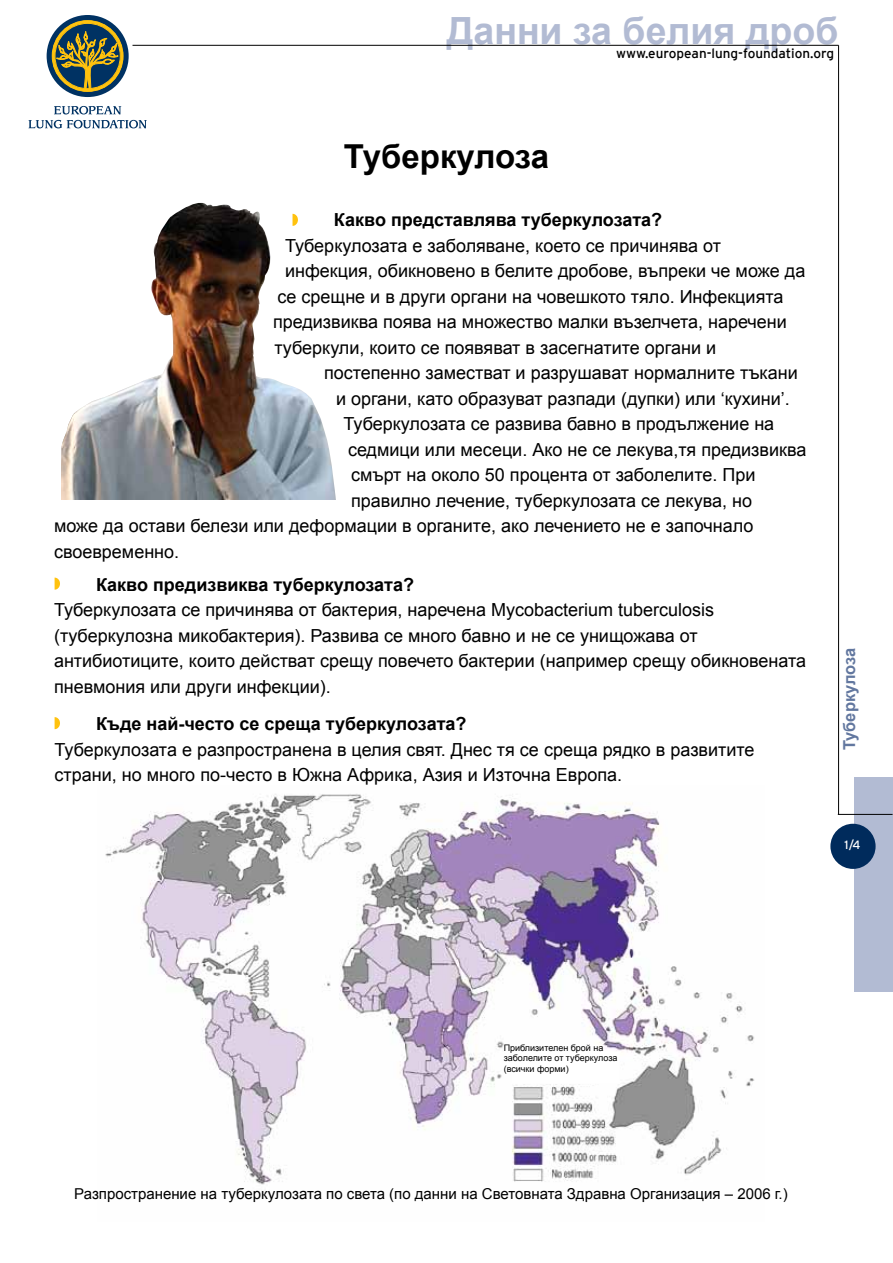
<style>
.page{position:relative;width:893px;height:1263px;background:#fff}
.page>*{position:absolute;margin:0;border:0;box-sizing:border-box;transform-origin:0 0}
.t1{font:700 37.5px "Arial";color:#b2bbd3}
.t2{font:700 33px "Arial";letter-spacing:-.005em;color:#000}
.t3{font:18px/25.5px "Arial";color:#000}
.t4{font:700 18px "Arial";color:#000}
.t5{font:700 16.5px "Arial";letter-spacing:-.005em;color:#62779f}
.t6{font:15px "Arial";color:#000}
.t7{font:13.5px "Interstate";color:#000}
.t8{font:12px "Interstate";color:#fff}
.t9{font:9px/10.8px "Arial";color:#000}
</style>
<div class="page">
<div style="left:854px;top:777px;width:38px;height:214px;background:#b2bbd3"></div>
<div style="left:830px;top:824px;width:46px;height:45px;background:#002b5c;border-radius:50%"></div>
<hr style="left:838px;top:45px;width:1px;height:769px;background:#000">
<hr style="left:132px;top:45px;width:706px;height:1px;background:#000">
<hr style="left:838px;top:814px;width:54px;height:1px;background:#000">
<div style="left:47px;top:15px;width:82px;height:82px;background:#003263;border-radius:50%"></div>
<svg style="left:54px;top:106px;width:67px;height:8px"></svg>
<svg style="left:28px;top:120px;width:119px;height:8px"></svg>
<svg style="left:52px;top:20px;width:71px;height:72px"></svg>
<img style="left:105px;top:794px;width:649px;height:391px">
<img style="left:61px;top:202px;width:275px;height:298px">
<svg style="left:292px;top:214px;width:6px;height:12px"></svg>
<svg style="left:55px;top:578px;width:5px;height:12px"></svg>
<svg style="left:55px;top:717px;width:5px;height:12px"></svg>
<div style="left:511px;top:1052px;width:109px;height:32px;background:#fff"></div>
<h1 class="t1" style="left:447px;top:6px;width:393px">Данни за белия дроб</h1>
<p class="t7" style="left:616px;top:45px;width:219px">www.european-lung-foundation.org</p>
<h2 class="t2" style="left:344px;top:135px;width:207px">Туберкулоза</h2>
<p class="t4" style="left:334px;top:208px;width:330px">Какво представлява туберкулозата?</p>
<p class="t3" style="left:285px;top:233px;width:437px">Туберкулозата е заболяване, което се причинява от</p>
<p class="t3" style="left:285px;top:258px;width:522px">инфекция, обикновено в белите дробове, въпреки че може да</p>
<p class="t3" style="left:278px;top:284px;width:507px">се срещне и в други органи на човешкото тяло. Инфекцията</p>
<p class="t3" style="left:273px;top:309px;width:515px">предизвиква поява на множество малки възелчета, наречени</p>
<p class="t3" style="left:274px;top:335px;width:443px">туберкули, които се появяват в засегнатите органи и</p>
<p class="t3" style="left:324px;top:360px;width:475px">постепенно заместват и разрушават нормалните тъкани</p>
<p class="t3" style="left:336px;top:386px;width:455px">и органи, като образуват разпади (дупки) или ‘кухини’.</p>
<p class="t3" style="left:344px;top:411px;width:432px">Туберкулозата се развива бавно в продължение на</p>
<p class="t3" style="left:348px;top:437px;width:460px">седмици или месеци. Ако не се лекува,тя предизвиква</p>
<p class="t3" style="left:351px;top:462px;width:406px">смърт на около 50 процента от заболелите. При</p>
<p class="t3" style="left:351px;top:488px;width:402px">правилно лечение, туберкулозата се лекува, но</p>
<p class="t3" style="left:54px;top:513px;width:701px">може да остави белези или деформации в органите, ако лечението не е започнало</p>
<p class="t3" style="left:54px;top:539px;width:127px">своевременно.</p>
<p class="t4" style="left:96px;top:572px;width:320px">Какво предизвиква туберкулозата?</p>
<p class="t3" style="left:54px;top:597px;width:754px">Туберкулозата се причинява от бактерия, наречена Mycobacterium tuberculosis (туберкулозна микобактерия). Развива се много бавно и не се унищожава от антибиотиците, които действат срещу повечето бактерии (например срещу обикновената пневмония или други инфекции).</p>
<p class="t4" style="left:96px;top:712px;width:372px">Къде най-често се среща туберкулозата?</p>
<p class="t3" style="left:55px;top:737px;width:701px">Туберкулозата е разпространена в целия свят. Днес тя се среща рядко в развитите страни, но много по-често в Южна Африка, Азия и Източна Европа.</p>
<p class="t5" style="left:838px;top:750px;width:104px;rotate:-90deg">Туберкулоза</p>
<p class="t8" style="left:844px;top:837px;width:18px">1/4</p>
<p class="t9" style="left:504px;top:1042px;width:115px">Приблизителен брой на заболелите от туберкулоза (всички форми)</p>
<p class="t6" style="left:74px;top:1183px;width:715px">Разпространение на туберкулозата по света (по данни на Световната Здравна Организация – 2006 г.)</p>
</div>
